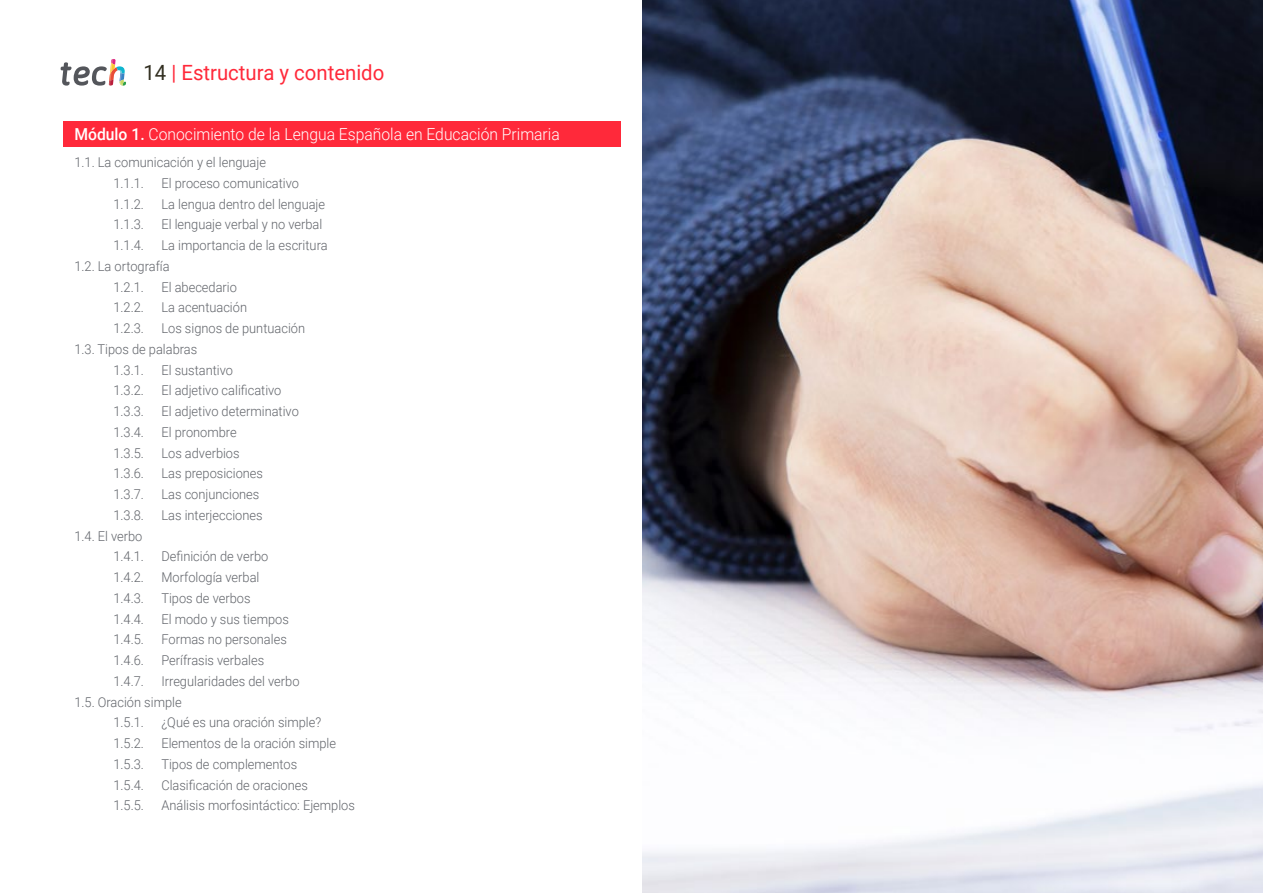
<style>
.page{position:relative;width:1263px;height:893px;background:#fff}
.page>*{position:absolute;margin:0;border:0;box-sizing:border-box;transform-origin:0 0}
.t1{font:21px "Roboto";color:#ff293a}
.t2{font:300 16.5px "Roboto";color:#fff;scale:.95 1}
.t3{font:300 13.5px/20.7px "Roboto";color:#61646a;scale:.95 1}
.s1{color:#312e20}
.s2{font-weight:500}
</style>
<div class="page">
<div style="left:63px;top:121px;width:558px;height:25px;background:#ff293a"></div>
<svg style="left:61px;top:59px;width:65px;height:27px"></svg>
<img style="left:642px;top:0;width:621px;height:893px">
<h1 class="t1" style="left:144px;top:57px;width:242px"><span class="s1">14</span> | Estructura y contenido</h1>
<p class="t2" style="left:74px;top:123px;width:512px"><span class="s2">Módulo 1.</span> Conocimiento de la Lengua Española en Educación Primaria</p>
<p class="t3" style="left:113px;top:151px;width:162px;text-indent:-39px">1.1. La comunicación y el lenguaje<br>1.1.1.</p>
<p class="t3" style="left:161px;top:172px;width:146px">El proceso comunicativo</p>
<p class="t3" style="left:113px;top:193px;width:34px">1.1.2.</p>
<p class="t3" style="left:161px;top:193px;width:174px">La lengua dentro del lenguaje</p>
<p class="t3" style="left:113px;top:214px;width:34px">1.1.3.</p>
<p class="t3" style="left:161px;top:214px;width:171px">El lenguaje verbal y no verbal</p>
<p class="t3" style="left:113px;top:234px;width:34px">1.1.4.</p>
<p class="t3" style="left:161px;top:234px;width:176px">La importancia de la escritura</p>
<p class="t3" style="left:74px;top:255px;width:102px">1.2. La ortografía</p>
<p class="t3" style="left:113px;top:276px;width:34px">1.2.1.</p>
<p class="t3" style="left:161px;top:276px;width:81px">El abecedario</p>
<p class="t3" style="left:113px;top:297px;width:34px">1.2.2.</p>
<p class="t3" style="left:161px;top:297px;width:92px">La acentuación</p>
<p class="t3" style="left:113px;top:317px;width:34px">1.2.3.</p>
<p class="t3" style="left:161px;top:317px;width:153px">Los signos de puntuación</p>
<p class="t3" style="left:74px;top:338px;width:131px">1.3. Tipos de palabras</p>
<p class="t3" style="left:113px;top:359px;width:34px">1.3.1.</p>
<p class="t3" style="left:161px;top:359px;width:77px">El sustantivo</p>
<p class="t3" style="left:113px;top:380px;width:34px">1.3.2.</p>
<p class="t3" style="left:161px;top:380px;width:128px">El adjetivo calificativo</p>
<p class="t3" style="left:113px;top:400px;width:34px">1.3.3.</p>
<p class="t3" style="left:161px;top:400px;width:146px">El adjetivo determinativo</p>
<p class="t3" style="left:113px;top:421px;width:34px">1.3.4.</p>
<p class="t3" style="left:161px;top:421px;width:81px">El pronombre</p>
<p class="t3" style="left:113px;top:442px;width:34px">1.3.5.</p>
<p class="t3" style="left:161px;top:442px;width:84px">Los adverbios</p>
<p class="t3" style="left:113px;top:463px;width:34px">1.3.6.</p>
<p class="t3" style="left:161px;top:463px;width:108px">Las preposiciones</p>
<p class="t3" style="left:113px;top:483px;width:34px">1.3.7.</p>
<p class="t3" style="left:161px;top:483px;width:105px">Las conjunciones</p>
<p class="t3" style="left:113px;top:504px;width:34px">1.3.8.</p>
<p class="t3" style="left:161px;top:504px;width:108px">Las interjecciones</p>
<p class="t3" style="left:74px;top:525px;width:75px;text-align:right">1.4. El verbo<br>1.4.1.</p>
<p class="t3" style="left:161px;top:546px;width:114px">Definición de verbo</p>
<p class="t3" style="left:113px;top:566px;width:34px">1.4.2.</p>
<p class="t3" style="left:161px;top:566px;width:105px">Morfología verbal</p>
<p class="t3" style="left:113px;top:587px;width:34px">1.4.3.</p>
<p class="t3" style="left:161px;top:587px;width:95px">Tipos de verbos</p>
<p class="t3" style="left:113px;top:608px;width:34px">1.4.4.</p>
<p class="t3" style="left:161px;top:608px;width:136px">El modo y sus tiempos</p>
<p class="t3" style="left:113px;top:629px;width:34px">1.4.5.</p>
<p class="t3" style="left:161px;top:629px;width:133px">Formas no personales</p>
<p class="t3" style="left:113px;top:649px;width:34px">1.4.6.</p>
<p class="t3" style="left:161px;top:649px;width:110px">Perífrasis verbales</p>
<p class="t3" style="left:113px;top:670px;width:34px">1.4.7.</p>
<p class="t3" style="left:161px;top:670px;width:147px">Irregularidades del verbo</p>
<p class="t3" style="left:74px;top:691px;width:114px">1.5. Oración simple</p>
<p class="t3" style="left:113px;top:712px;width:34px">1.5.1.</p>
<p class="t3" style="left:161px;top:712px;width:170px">¿Qué es una oración simple?</p>
<p class="t3" style="left:113px;top:732px;width:34px">1.5.2.</p>
<p class="t3" style="left:161px;top:732px;width:185px">Elementos de la oración simple</p>
<p class="t3" style="left:113px;top:753px;width:34px">1.5.3.</p>
<p class="t3" style="left:161px;top:753px;width:144px">Tipos de complementos</p>
<p class="t3" style="left:113px;top:774px;width:34px">1.5.4.</p>
<p class="t3" style="left:161px;top:774px;width:156px">Clasificación de oraciones</p>
<p class="t3" style="left:113px;top:795px;width:34px">1.5.5.</p>
<p class="t3" style="left:161px;top:795px;width:205px">Análisis morfosintáctico: Ejemplos</p>
</div>
